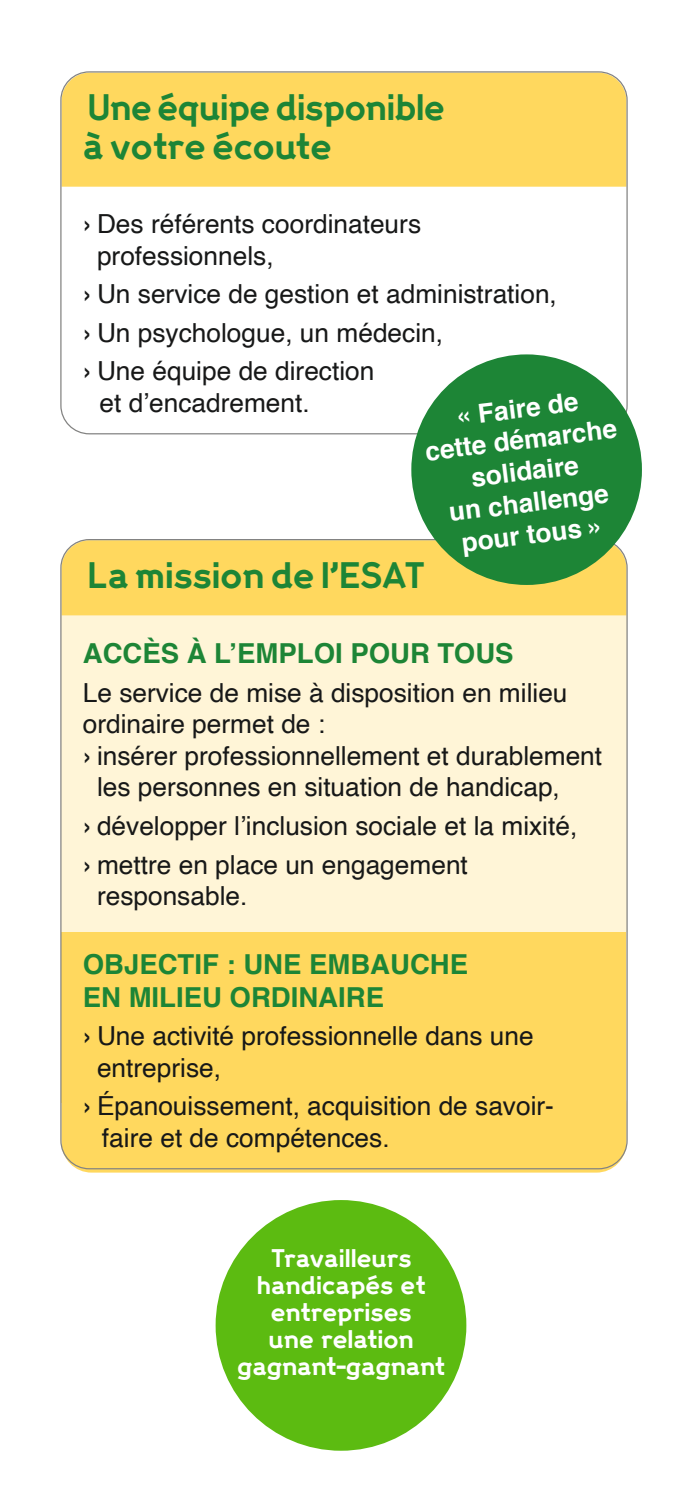
<style>
.page{position:relative;width:688px;height:1489px;background:#fff}
.page>*{position:absolute;margin:0;border:0;box-sizing:border-box;transform-origin:0 0}
.t1{font:700 32.5px/39px "Progress";letter-spacing:-.005em;color:#1d8536}
.t2{font:700 27.5px/33px "Helvetica";color:#1d8536}
.t3{font:26.25px/31.5px "Helvetica";color:#171818}
.t4{font:700 26.25px/31.5px "Helvetica";color:#fff;text-align:center}
.t5{font:700 22.5px/27px "Progress";color:#fff;text-align:center}
.s1{font-weight:700}
</style>
<div class="page">
<hr style="left:687px;top:0;width:1px;height:1488px;background:#fff3d0">
<div style="left:62px;top:73px;width:564px;height:114px;background:#ffd85e"></div>
<div style="left:61px;top:539px;width:566px;height:629px;background:#fff5d7;border-radius:28px"></div>
<div style="left:62px;top:540px;width:564px;height:75px;background:#ffd85e"></div>
<div style="left:61px;top:931px;width:565px;height:101px;background:#ffd85e"></div>
<div style="left:61px;top:1004px;width:565px;height:98px;background:#ffd85e"></div>
<div style="left:61px;top:1074px;width:565px;height:98px;background:#ffd85e;border-radius:30px"></div>
<div style="left:412px;top:355px;width:228px;height:229px;background:#1d8536;border-radius:50%"></div>
<div style="left:215px;top:1199px;width:251px;height:251px;background:#5cbb11;border-radius:50%"></div>
<p class="t1" style="left:83px;top:87px;width:363px">Une équipe disponible à votre écoute</p>
<p class="t3" style="left:97px;top:209px;width:325px;text-indent:-14px"><span class="s1">›</span> Des référents coordinateurs professionnels,</p>
<p class="t3" style="left:83px;top:275px;width:475px;line-height:38.5px"><span class="s1">›</span> Un service de gestion et administration, <span class="s1">›</span> Un psychologue, un médecin,<br><span class="s1">›</span> Une équipe de direction</p>
<p class="t3" style="left:99px;top:388px;width:212px">et d’encadrement.</p>
<p class="t4" style="left:419px;top:405px;width:194px;rotate:-7deg">« Faire de<br>cette démarche solidaire<br>un challenge pour tous »</p>
<p class="t1" style="left:88px;top:555px;width:339px">La mission de l’ESAT</p>
<p class="t2" style="left:83px;top:637px;width:432px">ACCÈS À L’EMPLOI POUR TOUS</p>
<p class="t3" style="left:83px;top:677px;width:486px">Le service de mise à disposition en milieu</p>
<p class="t3" style="left:83px;top:709px;width:244px">ordinaire permet de :</p>
<p class="t3" style="left:83px;top:740px;width:520px"><span class="s1">›</span> insérer professionnellement et durablement</p>
<p class="t3" style="left:97px;top:772px;width:464px">les personnes en situation de handicap,</p>
<p class="t3" style="left:83px;top:807px;width:496px;line-height:38.5px"><span class="s1">›</span> développer l’inclusion sociale et la mixité, <span class="s1">›</span> mettre en place un engagement</p>
<p class="t3" style="left:97px;top:880px;width:152px">responsable.</p>
<p class="t2" style="left:83px;top:947px;width:387px">OBJECTIF : UNE EMBAUCHE<br>EN MILIEU ORDINAIRE</p>
<p class="t3" style="left:97px;top:1021px;width:438px;text-indent:-14px"><span class="s1">›</span> Une activité professionnelle dans une entreprise,</p>
<p class="t3" style="left:102px;top:1091px;width:453px;text-indent:-19px"><span class="s1">›</span> Épanouissement, acquisition de savoir&shy;faire et de compétences.</p>
<p class="t5" style="left:237px;top:1244px;width:209px">Travailleurs handicapés et entreprises<br>une relation gagnant-gagnant</p>
</div>
